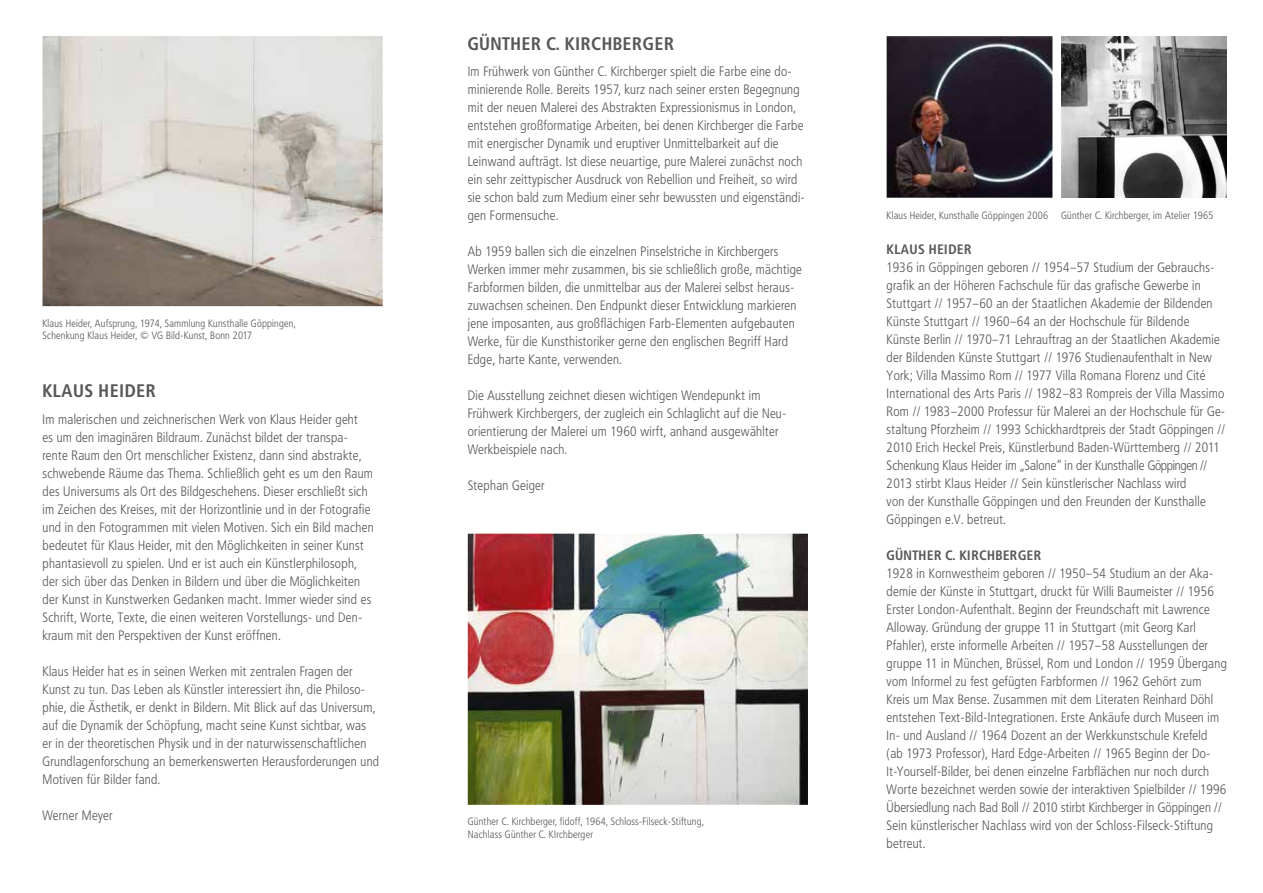
<style>
.page{position:relative;width:1263px;height:893px;background:#fff}
.page>*{position:absolute;margin:0;border:0;box-sizing:border-box;transform-origin:0 0}
.t1{font:700 18px "Frutiger Condensed BQ";letter-spacing:.055em;color:#575756}
.t2{font:300 13.5px/18px "Frutiger Condensed BQ";letter-spacing:.025em;color:#575756}
.t3{font:700 13.5px "Frutiger Condensed BQ";letter-spacing:.055em;color:#575756}
.t4{font:300 10.5px/12.6px "Frutiger Condensed BQ";letter-spacing:.025em;color:#575756}
</style>
<div class="page">
<img style="left:43px;top:36px;width:340px;height:270px">
<img style="left:468px;top:534px;width:340px;height:271px">
<img style="left:1061px;top:36px;width:166px;height:162px">
<img style="left:887px;top:36px;width:165px;height:162px">
<p class="t4" style="left:43px;top:317px;width:255px">Klaus Heider, Aufsprung, 1974, Sammlung Kunsthalle Göppingen,<br>Schenkung Klaus Heider, © VG Bild-Kunst, Bonn 2017</p>
<h1 class="t1" style="left:43px;top:380px;width:115px">KLAUS HEIDER</h1>
<p class="t2" style="left:43px;top:410px;width:333px">Im malerischen und zeichnerischen Werk von Klaus Heider geht<br>es um den imaginären Bildraum. Zunächst bildet der transpa&shy;rente Raum den Ort menschlicher Existenz, dann sind abstrakte, schwebende Räume das Thema. Schließlich geht es um den Raum des Universums als Ort des Bildgeschehens. Dieser erschließt sich im Zeichen des Kreises, mit der Horizontlinie und in der Fotografie und in den Fotogrammen mit vielen Motiven. Sich ein Bild machen bedeutet für Klaus Heider, mit den Möglichkeiten in seiner Kunst phantasievoll zu spielen. Und er ist auch ein Künstlerphilosoph, der sich über das Denken in Bildern und über die Möglichkeiten der Kunst in Kunstwerken Gedanken macht. Immer wieder sind es Schrift, Worte, Texte, die einen weiteren Vorstellungs- und Den&shy;kraum mit den Perspektiven der Kunst eröffnen.</p>
<p class="t2" style="left:43px;top:662px;width:338px">Klaus Heider hat es in seinen Werken mit zentralen Fragen der Kunst zu tun. Das Leben als Künstler interessiert ihn, die Philoso&shy;phie, die Ästhetik, er denkt in Bildern. Mit Blick auf das Universum, auf die Dynamik der Schöpfung, macht seine Kunst sichtbar, was<br>er in der theoretischen Physik und in der naturwissenschaftlichen Grundlagenforschung an bemerkenswerten Herausforderungen und Motiven für Bilder fand.</p>
<p class="t2" style="left:43px;top:806px;width:71px">Werner Meyer</p>
<h1 class="t1" style="left:468px;top:32px;width:208px">GÜNTHER C. KIRCHBERGER</h1>
<p class="t2" style="left:468px;top:63px;width:338px">Im Frühwerk von Günther C. Kirchberger spielt die Farbe eine do&shy;minierende Rolle. Bereits 1957, kurz nach seiner ersten Begegnung mit der neuen Malerei des Abstrakten Expressionismus in London, entstehen großformatige Arbeiten, bei denen Kirchberger die Farbe mit energischer Dynamik und eruptiver Unmittelbarkeit auf die Leinwand aufträgt. Ist diese neuartige, pure Malerei zunächst noch ein sehr zeittypischer Ausdruck von Rebellion und Freiheit, so wird sie schon bald zum Medium einer sehr bewussten und eigenständi&shy;gen Formensuche.</p>
<p class="t2" style="left:468px;top:243px;width:336px">Ab 1959 ballen sich die einzelnen Pinselstriche in Kirchbergers Werken immer mehr zusammen, bis sie schließlich große, mächtige Farbformen bilden, die unmittelbar aus der Malerei selbst heraus&shy;zuwachsen scheinen. Den Endpunkt dieser Entwicklung markieren jene imposanten, aus großflächigen Farb-Elementen aufgebauten Werke, für die Kunsthistoriker gerne den englischen Begriff Hard Edge, harte Kante, verwenden.</p>
<p class="t2" style="left:468px;top:387px;width:320px">Die Ausstellung zeichnet diesen wichtigen Wendepunkt im Frühwerk Kirchbergers, der zugleich ein Schlaglicht auf die Neu&shy;orientierung der Malerei um 1960 wirft, anhand ausgewählter Werkbeispiele nach.</p>
<p class="t2" style="left:468px;top:477px;width:78px">Stephan Geiger</p>
<p class="t4" style="left:468px;top:815px;width:237px">Günther C. Kirchberger, fidoff, 1964, Schloss-Filseck-Stiftung,<br>Nachlass Günther C. KIrchberger</p>
<p class="t4" style="left:887px;top:209px;width:328px">Klaus Heider, Kunsthalle Göppingen 2006 Günther C. Kirchberger, im Atelier 1965</p>
<p class="t3" style="left:887px;top:241px;width:86px">KLAUS HEIDER</p>
<p class="t2" style="left:887px;top:259px;width:340px">1936 in Göppingen geboren // 1954–57 Studium der Gebrauchs&shy;grafik an der Höheren Fachschule für das grafische Gewerbe in Stuttgart // 1957–60 an der Staatlichen Akademie der Bildenden Künste Stuttgart // 1960–64 an der Hochschule für Bildende Künste Berlin // 1970–71 Lehrauftrag an der Staatlichen Akademie der Bildenden Künste Stuttgart // 1976 Studienaufenthalt in New York; Villa Massimo Rom // 1977 Villa Romana Florenz und Cité International des Arts Paris // 1982–83 Rompreis der Villa Massimo Rom // 1983–2000 Professur für Malerei an der Hochschule für Ge&shy;staltung Pforzheim // 1993 Schickhardtpreis der Stadt Göppingen // 2010 Erich Heckel Preis, Künstlerbund Baden-Württemberg // 2011<br>Schenkung Klaus Heider im „Salone“ in der Kunsthalle Göppingen // 2013 stirbt Klaus Heider // Sein künstlerischer Nachlass wird<br>von der Kunsthalle Göppingen und den Freunden der Kunsthalle Göppingen e.V. betreut.</p>
<p class="t3" style="left:887px;top:547px;width:156px">GÜNTHER C. KIRCHBERGER</p>
<p class="t2" style="left:887px;top:565px;width:342px">1928 in Kornwestheim geboren // 1950–54 Studium an der Aka&shy;demie der Künste in Stuttgart, druckt für Willi Baumeister // 1956<br>Erster London-Aufenthalt. Beginn der Freundschaft mit Lawrence Alloway. Gründung der gruppe 11 in Stuttgart (mit Georg Karl Pfahler), erste informelle Arbeiten // 1957–58 Ausstellungen der gruppe 11 in München, Brüssel, Rom und London // 1959 Übergang vom Informel zu fest gefügten Farbformen // 1962 Gehört zum Kreis um Max Bense. Zusammen mit dem Literaten Reinhard Döhl entstehen Text-Bild-Integrationen. Erste Ankäufe durch Museen im In- und Ausland // 1964 Dozent an der Werkkunstschule Krefeld<br>(ab 1973 Professor), Hard Edge-Arbeiten // 1965 Beginn der Do-It-Yourself-Bilder, bei denen einzelne Farbflächen nur noch durch Worte bezeichnet werden sowie der interaktiven Spielbilder // 1996<br>Übersiedlung nach Bad Boll // 2010 stirbt Kirchberger in Göppingen // Sein künstlerischer Nachlass wird von der Schloss-Filseck-Stiftung betreut.</p>
</div>
